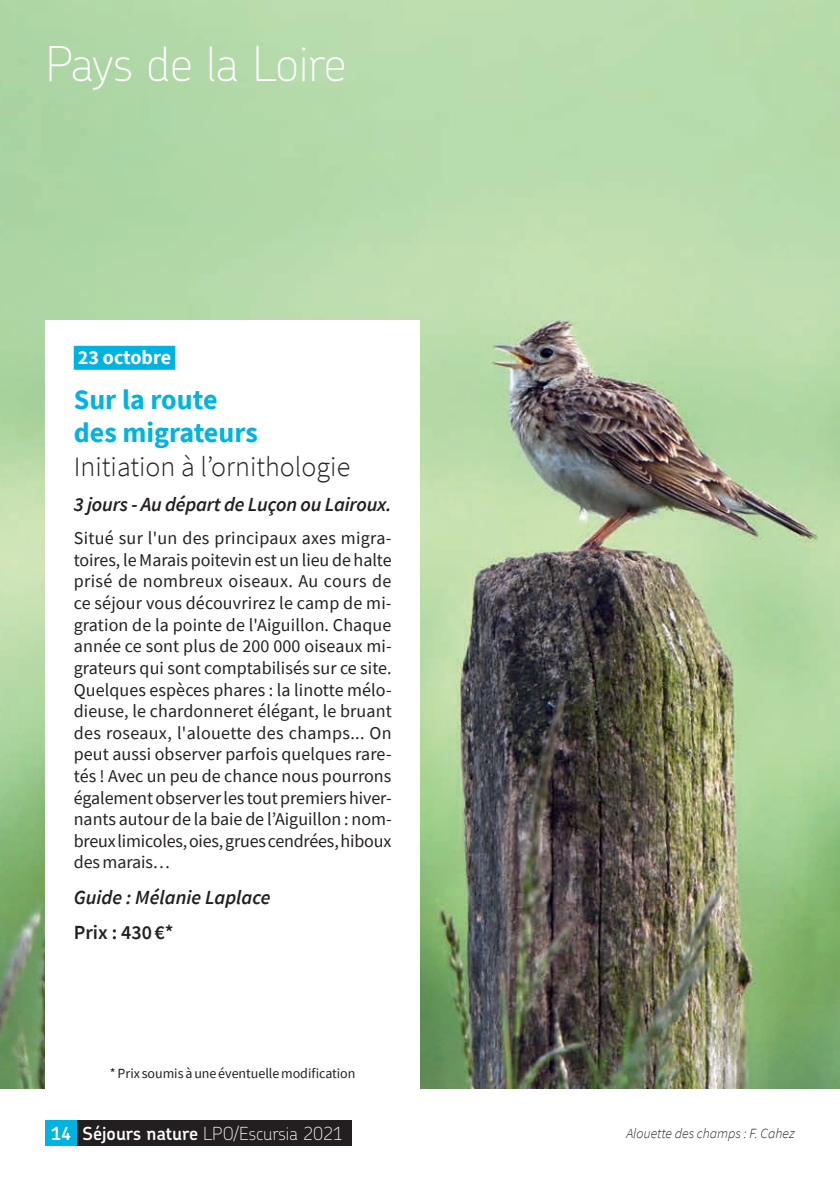
<style>
.page{position:relative;width:840px;height:1191px;background:#fff}
.page>*{position:absolute;margin:0;border:0;box-sizing:border-box;transform-origin:0 0}
.t1{font:100 48px "Chevin Pro";color:#fff}
.t2{font:300 28px "Source Sans Pro";color:#231f20}
.t3{font:700 28px/33.6px "Source Sans Pro";color:#00b3e0}
.t4{font:italic 600 20px "Source Sans Pro";letter-spacing:-.01em;color:#231f20}
.t5{font:600 20px "Source Sans Pro";color:#231f20}
.t6{font:700 20px "Source Sans Pro";color:#fff}
.t7{font:18px/21.6px "Source Sans Pro";letter-spacing:-.01em;color:#231f20;text-align:justify}
.t8{font:100 18px "Chevin Pro";color:#fff}
.t9{font:14px "Source Sans Pro";letter-spacing:-.005em;color:#231f20}
.t10{font:italic 300 14px "Source Sans Pro";color:#231f20}
.s1{font-weight:600}
</style>
<div class="page">
<hr style="left:839px;top:0;width:1px;height:414px;background:#007ec5">
<img style="left:0;top:0;width:839px;height:1089px">
<div style="left:45px;top:320px;width:375px;height:774px;background:#fff"></div>
<div style="left:74px;top:346px;width:101px;height:24px;background:#00b3e0"></div>
<div style="left:77px;top:1120px;width:274px;height:25px;background:#231f20"></div>
<div style="left:45px;top:1120px;width:32px;height:25px;background:#00b3e0"></div>
<h1 class="t1" style="left:45px;top:31px;width:302px">Pays de la Loire</h1>
<p class="t6" style="left:78px;top:343px;width:95px">23 octobre</p>
<h2 class="t3" style="left:74px;top:382px;width:185px">Sur la route des migrateurs</h2>
<h2 class="t2" style="left:74px;top:449px;width:278px">Initiation à l’ornithologie</h2>
<p class="t4" style="left:74px;top:491px;width:319px">3 jours - Au départ de Luçon ou Lairoux.</p>
<p class="t7" style="left:74px;top:527px;width:319px">Situé sur l'un des principaux axes migra&shy;toires, le Marais poitevin est un lieu de halte prisé de nombreux oiseaux. Au cours de ce séjour vous découvrirez le camp de mi&shy;gration de la pointe de l'Aiguillon. Chaque année ce sont plus de 200 000 oiseaux mi&shy;grateurs qui sont comptabilisés sur ce site.<br>Quelques espèces phares : la linotte mélo&shy;dieuse, le chardonneret élégant, le bruant des roseaux, l'alouette des champs... On peut aussi observer parfois quelques rare&shy;tés ! Avec un peu de chance nous pourrons également observer les tout premiers hiver&shy;nants autour de la baie de l’Aiguillon : nom&shy;breux limicoles, oies, grues cendrées, hiboux des marais…</p>
<p class="t4" style="left:74px;top:884px;width:198px">Guide : Mélanie Laplace</p>
<p class="t5" style="left:74px;top:919px;width:101px">Prix : 430€*</p>
<p class="t9" style="left:110px;top:1064px;width:247px">* Prix soumis à une éventuelle modification</p>
<p class="t8" style="left:51px;top:1121px;width:294px"><span class="s1">14 Séjours nature</span> LPO/Escursia 2021</p>
<p class="t10" style="left:626px;top:1125px;width:169px">Alouette des champs : F. Cahez</p>
</div>
